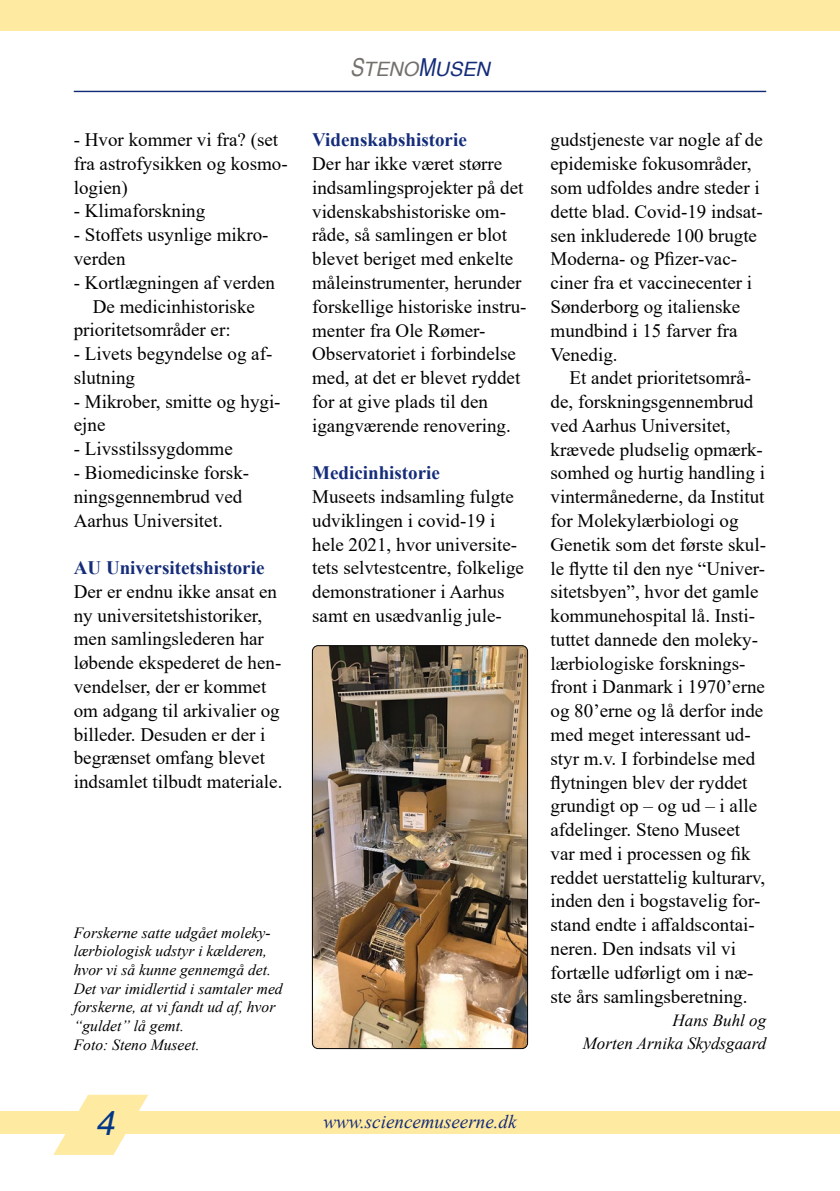
<style>
.page{position:relative;width:840px;height:1191px;background:#fff}
.page>*{position:absolute;margin:0;border:0;box-sizing:border-box;transform-origin:0 0}
.t1{font:italic 34px "Helvetica";color:#003786}
.t2{font:italic 19.8px "Helvetica";color:#74716d}
.t3{font:19px/23.8px "Times New Roman";color:#000}
.t4{font:700 19px "Times New Roman";color:#142c79}
.t5{font:italic 19px "Times New Roman";color:#142c79}
.t6{font:italic 17px/23.8px "Times New Roman";color:#000;text-align:right}
.t7{font:italic 15.6px/18.6px "Times New Roman";color:#000}
.s1{font-size:24.8px}
.s2{font-size:24.8px;color:#142c79}
.s3{color:#142c79}
</style>
<div class="page">
<hr style="left:74px;top:91px;width:691px;height:1px;background:#122973">
<div style="left:0;top:1111px;width:839px;height:23px;background:#ffeaa1"></div>
<div style="left:0;top:0;width:839px;height:30px;background:#ffeaa1"></div>
<svg style="left:54px;top:1094px;width:94px;height:60px"></svg>
<img style="left:312px;top:645px;width:215px;height:403px">
<div style="left:312px;top:645px;width:215px;height:403px;border:1px solid #000;border-radius:6px"></div>
<p class="t3" style="left:74px;top:127px;width:215px">- Hvor kommer vi fra? (set fra astrofysikken og kosmo&shy;logien)</p>
<p class="t3" style="left:74px;top:199px;width:133px">- Klimaforskning</p>
<p class="t3" style="left:74px;top:222px;width:195px">- Stoffets usynlige mikro&shy;verden</p>
<p class="t3" style="left:74px;top:270px;width:203px">- Kortlægningen af verden</p>
<p class="t3" style="left:93px;top:294px;width:164px">De medicinhistoriske</p>
<p class="t3" style="left:74px;top:317px;width:158px">prioritetsområder er:</p>
<p class="t3" style="left:74px;top:341px;width:200px">- Livets begyndelse og af&shy;slutning</p>
<p class="t3" style="left:74px;top:389px;width:208px">- Mikrober, smitte og hygi&shy;ejne</p>
<p class="t3" style="left:74px;top:436px;width:160px">- Livsstilssygdomme</p>
<p class="t3" style="left:74px;top:460px;width:177px">- Biomedicinske forsk&shy;ningsgennembrud ved<br>Aarhus Universitet.</p>
<p class="t4" style="left:74px;top:554px;width:192px">AU Universitetshistorie</p>
<p class="t3" style="left:74px;top:579px;width:210px">Der er endnu ikke ansat en ny universitetshistoriker, men samlingslederen har løbende ekspederet de hen&shy;vendelser, der er kommet om adgang til arkivalier og billeder. Desuden er der i begrænset omfang blevet indsamlet tilbudt materiale.</p>
<p class="t2" style="left:350px;top:57px;width:141px"><span class="s1">S</span>TENO<span class="s2">M</span><span class="s3">USEN</span></p>
<p class="t4" style="left:312px;top:126px;width:156px">Videnskabshistorie</p>
<p class="t3" style="left:312px;top:151px;width:216px">Der har ikke været større indsamlingsprojekter på det videnskabshistoriske om&shy;råde, så samlingen er blot blevet beriget med enkelte måleinstrumenter, herunder forskellige historiske instru&shy;menter fra Ole Rømer-<br>Observatoriet i forbindelse med, at det er blevet ryddet for at give plads til den igangværende renovering.</p>
<p class="t4" style="left:312px;top:459px;width:129px">Medicinhistorie</p>
<p class="t3" style="left:312px;top:484px;width:213px">Museets indsamling fulgte udviklingen i covid-19 i hele 2021, hvor universite&shy;tets selvtestcentre, folkelige demonstrationer i Aarhus samt en usædvanlig jule-</p>
<p class="t7" style="left:74px;top:922px;width:210px">Forskerne satte udgået moleky&shy;lærbiologisk udstyr i kælderen, hvor vi så kunne gennemgå det.<br>Det var imidlertid i samtaler med forskerne, at vi fandt ud af, hvor “guldet” lå gemt.<br>Foto: Steno Museet.</p>
<h1 class="t1" style="left:95px;top:1103px;width:20px">4</h1>
<p class="t5" style="left:323px;top:1108px;width:194px">www.sciencemuseerne.dk</p>
<p class="t3" style="left:550px;top:128px;width:214px">gudstjeneste var nogle af de epidemiske fokusområder, som udfoldes andre steder i dette blad. Covid-19 indsat&shy;sen inkluderede 100 brugte<br>Moderna- og Pfizer-vac&shy;ciner fra et vaccinecenter i<br>Sønderborg og italienske mundbind i 15 farver fra<br>Venedig.</p>
<p class="t3" style="left:550px;top:365px;width:217px;text-indent:19px">Et andet prioritetsområ&shy;de, forskningsgennembrud ved Aarhus Universitet, krævede pludselig opmærk&shy;somhed og hurtig handling i vintermånederne, da Institut for Molekylærbiologi og<br>Genetik som det første skul&shy;le flytte til den nye “Univer&shy;sitetsbyen”, hvor det gamle kommunehospital lå. Insti&shy;tuttet dannede den moleky&shy;lærbiologiske forsknings&shy;front i Danmark i 1970’erne og 80’erne og lå derfor inde med meget interessant ud&shy;styr m.v. I forbindelse med flytningen blev der ryddet grundigt op – og ud – i alle afdelinger. Steno Museet var med i processen og fik reddet uerstattelig kulturarv, inden den i bogstavelig for&shy;stand endte i affaldscontai&shy;neren. Den indsats vil vi fortælle udførligt om i næ&shy;ste års samlingsberetning.</p>
<p class="t6" style="left:582px;top:1007px;width:185px">Hans Buhl og<br>Morten Arnika Skydsgaard</p>
</div>
